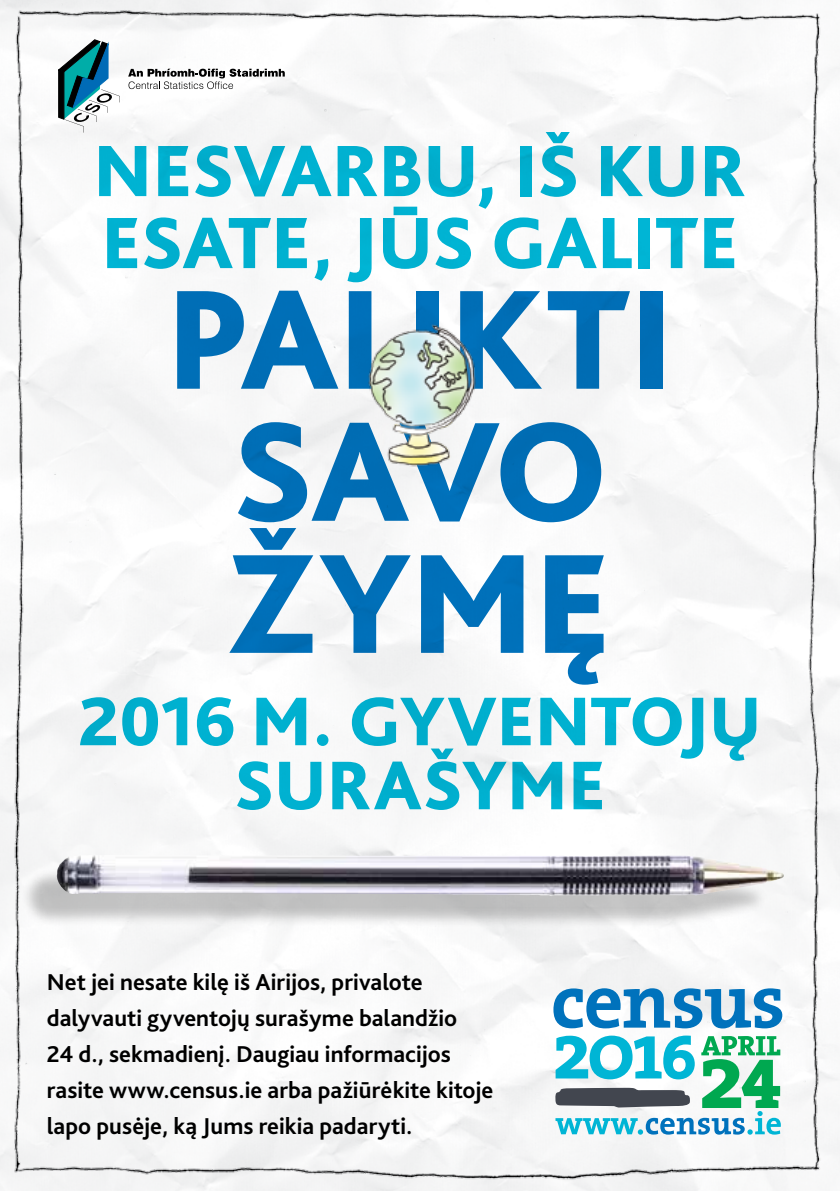
<style>
.page{position:relative;width:840px;height:1191px;background:#fff}
.page>*{position:absolute;margin:0;border:0;box-sizing:border-box;transform-origin:0 0}
.t1{font:800 148px/132px "Bliss Pro";letter-spacing:-.005em;color:#0072bc;text-align:center}
.t2{font:800 76px/72px "Bliss Pro";letter-spacing:-.005em;color:#00b5d5}
.t3{font:800 72px/64px "Bliss Pro";color:#00b5d5;text-align:center}
.t4{font:700 24px/36px "Bliss Pro";color:#000}
</style>
<div class="page">
<img style="left:9px;top:3px;width:812px;height:1178px">
<svg style="left:553px;top:988px;width:228px;height:40px"></svg>
<svg style="left:555px;top:1035px;width:225px;height:99px"></svg>
<div style="left:21px;top:867px;width:747px;height:62px;background:#000;opacity:.23"></div>
<img style="left:56px;top:855px;width:727px;height:41px">
<svg style="left:58px;top:40px;width:62px;height:93px"></svg>
<svg style="left:128px;top:69px;width:156px;height:20px"></svg>
<img style="left:364px;top:318px;width:116px;height:154px">
<h2 class="t2" style="left:93px;top:133px;width:654px">NESVARBU, IŠ KUR<br>ESATE, JŪS GALITE</h2>
<h1 class="t1" style="left:166px;top:270px;width:509px">PALIKTI<br>SAVO<br>ŽYMĘ</h1>
<h3 class="t3" style="left:79px;top:687px;width:684px">2016 M. GYVENTOJŲ<br>SURAŠYME</h3>
<p class="t4" style="left:47px;top:963px;width:447px">Net jei nesate kilę iš Airijos, privalote dalyvauti gyventojų surašyme balandžio<br>24 d., sekmadienį. Daugiau informacijos rasite www.census.ie arba pažiūrėkite kitoje lapo pusėje, ką Jums reikia padaryti.</p>
</div>
